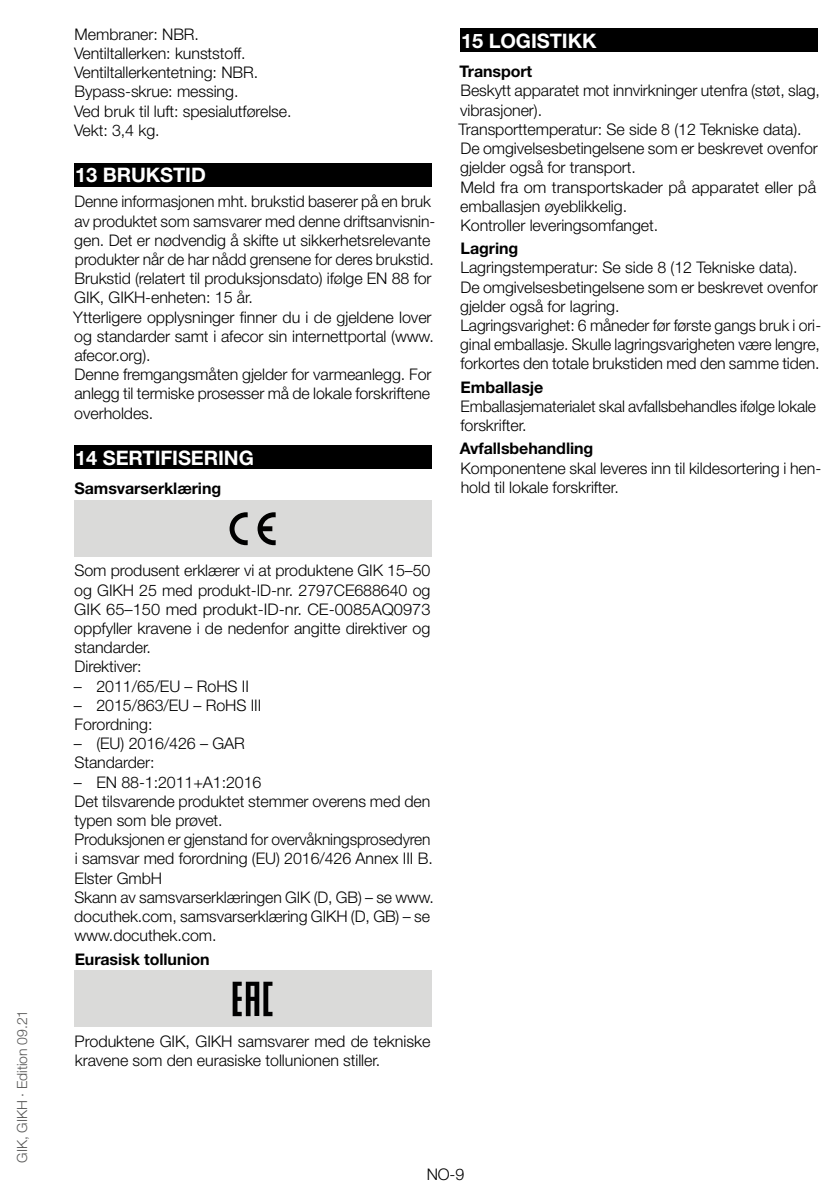
<style>
.page{position:relative;width:840px;height:1191px;background:#fff}
.page>*{position:absolute;margin:0;border:0;box-sizing:border-box;transform-origin:0 0}
.t1{font:700 20px "Helvetica Neue LT Pro";letter-spacing:-.005em;color:#fff}
.t2{font:300 16px/19.2px "Helvetica Neue LT Pro";letter-spacing:-.005em;color:#000}
.t3{font:700 16px "Helvetica Neue LT Pro";letter-spacing:-.005em;color:#000}
.t4{font:300 14px "Helvetica Neue LT Pro";letter-spacing:-.005em;color:#575756}
</style>
<div class="page">
<div style="left:74px;top:162px;width:357px;height:24px;background:#000"></div>
<div style="left:74px;top:445px;width:357px;height:24px;background:#000"></div>
<div style="left:74px;top:500px;width:357px;height:57px;background:#dadad9"></div>
<svg style="left:229px;top:512px;width:18px;height:33px"></svg>
<svg style="left:257px;top:512px;width:18px;height:33px"></svg>
<div style="left:74px;top:970px;width:357px;height:57px;background:#dadad9"></div>
<svg style="left:232px;top:981px;width:40px;height:35px"></svg>
<div style="left:459px;top:28px;width:357px;height:24px;background:#000"></div>
<p class="t4" style="left:13px;top:1162px;width:154px;rotate:-90deg">GIK, GIKH · Edition 09.21</p>
<p class="t2" style="left:74px;top:24px;width:219px">Membraner: NBR.<br>Ventiltallerken: kunststoff.<br>Ventiltallerkentetning: NBR.<br>Bypass-skrue: messing.<br>Ved bruk til luft: spesialutførelse.<br>Vekt: 3,4 kg.</p>
<p class="t1" style="left:75px;top:162px;width:130px">13 BRUKSTID</p>
<p class="t2" style="left:73px;top:192px;width:363px">Denne informasjonen mht. brukstid baserer på en bruk av produktet som samsvarer med denne driftsanvisnin&shy;gen. Det er nødvendig å skifte ut sikkerhetsrelevante produkter når de har nådd grensene for deres brukstid.<br>Brukstid (relatert til produksjonsdato) ifølge EN 88 for GIK, GIKH-enheten: 15 år.<br>Ytterligere opplysninger finner du i de gjeldene lover og standarder samt i afecor sin internettportal (www. afecor.org).<br>Denne fremgangsmåten gjelder for varmeanlegg. For anlegg til termiske prosesser må de lokale forskriftene overholdes.</p>
<p class="t1" style="left:75px;top:445px;width:42px">14 SERT</p>
<p class="t1" style="left:155px;top:445px;width:38px">IFISER</p>
<p class="t1" style="left:218px;top:445px;width:21px">ING</p>
<p class="t3" style="left:74px;top:479px;width:148px">Samsvarserklæring</p>
<p class="t1" style="left:461px;top:28px;width:42px">15 LOG</p>
<p class="t1" style="left:530px;top:28px;width:67px">ISTIKK</p>
<p class="t3" style="left:459px;top:62px;width:74px">Transport</p>
<p class="t2" style="left:458px;top:81px;width:362px">Beskytt apparatet mot innvirkninger utenfra (støt, slag, vibrasjoner).<br>Transporttemperatur: Se side 8 (12 Tekniske data).<br>De omgivelsesbetingelsene som er beskrevet ovenfor gjelder også for transport.<br>Meld fra om transportskader på apparatet eller på emballasjen øyeblikkelig.<br>Kontroller leveringsomfanget.</p>
<p class="t3" style="left:460px;top:238px;width:59px">Lagring</p>
<p class="t2" style="left:460px;top:258px;width:362px">Lagringstemperatur: Se side 8 (12 Tekniske data).<br>De omgivelsesbetingelsene som er beskrevet ovenfor gjelder også for lagring.<br>Lagringsvarighet: 6 måneder før første gangs bruk i ori&shy;ginal emballasje. Skulle lagringsvarigheten være lengre, forkortes den totale brukstiden med den samme tiden.</p>
<p class="t3" style="left:460px;top:377px;width:84px">Emballasje</p>
<p class="t2" style="left:460px;top:396px;width:357px">Emballasjematerialet skal avfallsbehandles ifølge lokale forskrifter.</p>
<p class="t3" style="left:459px;top:439px;width:135px">Avfallsbehandling</p>
<p class="t2" style="left:460px;top:458px;width:362px">Komponentene skal leveres inn til kildesortering i hen&shy;hold til lokale forskrifter.</p>
<p class="t2" style="left:74px;top:560px;width:357px">Som produsent erklærer vi at produktene GIK 15–50 og GIKH 25 med produkt-ID-nr. 2797CE688640 og GIK 65–150 med produkt-ID-nr. CE-0085AQ0973 oppfyller kravene i de nedenfor angitte direktiver og standarder.<br>Direktiver:</p>
<p class="t2" style="left:74px;top:676px;width:176px">– 2011/65/EU – RoHS II</p>
<p class="t2" style="left:74px;top:695px;width:189px">– 2015/863/EU – RoHS III<br>Forordning:</p>
<p class="t2" style="left:74px;top:733px;width:172px">– (EU) 2016/426 – GAR<br>Standarder:</p>
<p class="t2" style="left:74px;top:772px;width:361px">– EN 88-1:2011+A1:2016<br>Det tilsvarende produktet stemmer overens med den typen som ble prøvet.<br>Produksjonen er gjenstand for overvåkningsprosedyren i samsvar med forordning (EU) 2016/426 Annex III B.<br>Elster GmbH<br>Skann av samsvarserklæringen GIK (D, GB) – se www. docuthek.com, samsvarserklæring GIKH (D, GB) – se www.docuthek.com.</p>
<p class="t3" style="left:75px;top:949px;width:136px">Eurasisk tollunion</p>
<p class="t2" style="left:75px;top:1031px;width:357px">Produktene GIK, GIKH samsvarer med de tekniske kravene som den eurasiske tollunionen stiller.</p>
<p class="t2" style="left:426px;top:1164px;width:39px">NO-9</p>
</div>
